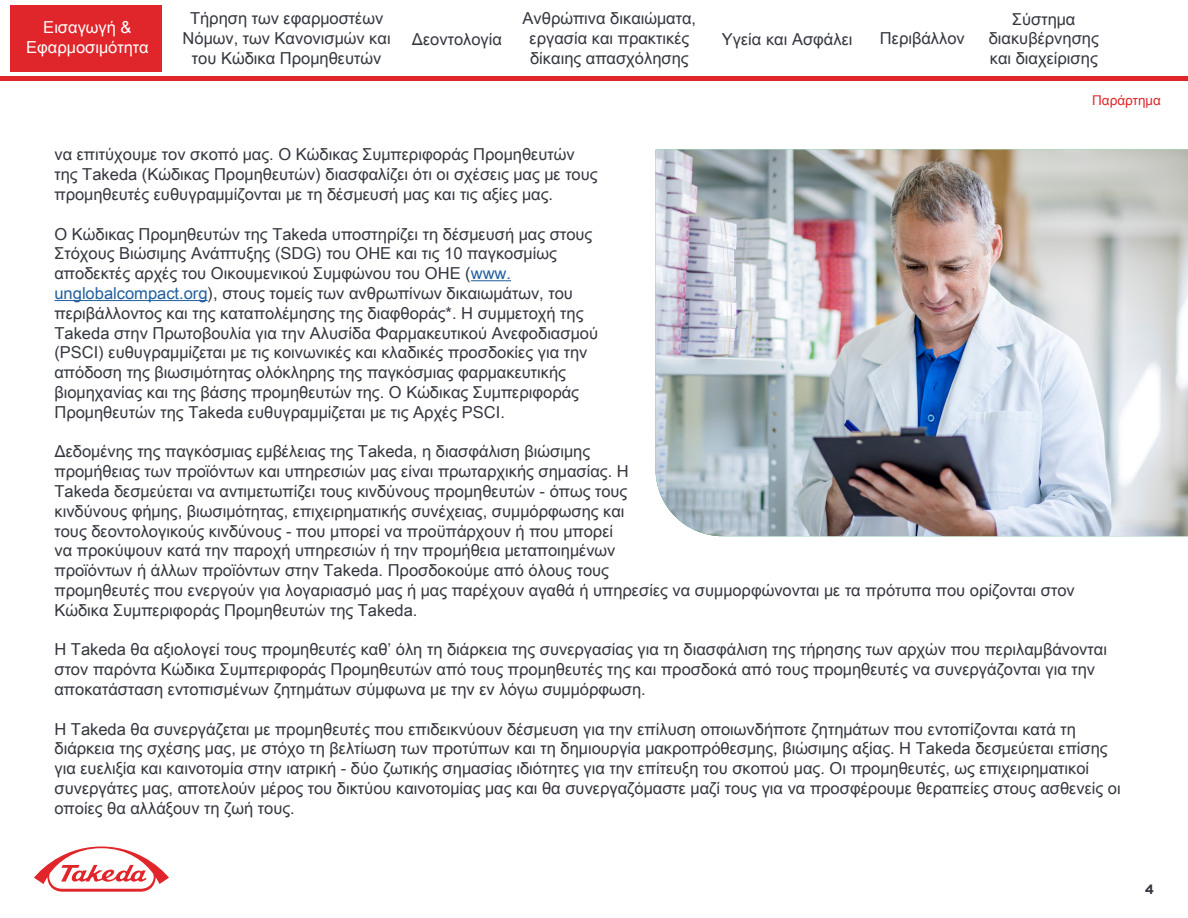
<style>
.page{position:relative;width:1188px;height:918px;background:#fff}
.page>*{position:absolute;margin:0;border:0;box-sizing:border-box;transform-origin:0 0}
.t1{font:16.5px/19.8px "Arial Unicode MS";color:#34373f}
.t2{font:16.5px/19.8px "Arial Unicode MS";color:#fff;text-align:center}
.t3{font:13.5px "Arial Unicode MS";color:#e02629}
.t4{font:700 13.5px "Gotham";color:#34373f}
.s1{color:#215e9e}
</style>
<div class="page">
<div style="left:11px;top:5px;width:151px;height:67px;background:#e0262a"></div>
<svg style="left:34px;top:846px;width:135px;height:46px"></svg>
<hr style="left:0;top:77px;width:1188px;height:4px;background:#e0262a">
<hr style="left:471px;top:280px;width:40px;height:1px;background:#215e9e">
<hr style="left:54px;top:300px;width:154px;height:1px;background:#215e9e">
<img style="left:656px;top:150px;width:532px;height:386px">
<p class="t2" style="left:26px;top:17px;width:124px">Εισαγωγή &amp;<br>Εφαρμοσιμότητα</p>
<p class="t1" style="left:183px;top:8px;width:210px;text-align:center">Τήρηση των εφαρμοστέων<br>Νόμων, των Κανονισμών και του Κώδικα Προμηθευτών</p>
<p class="t1" style="left:412px;top:29px;width:92px">Δεοντολογία</p>
<p class="t1" style="left:523px;top:8px;width:175px;text-align:center">Ανθρώπινα δικαιώματα, εργασία και πρακτικές δίκαιης απασχόλησης</p>
<p class="t1" style="left:722px;top:29px;width:132px">Υγεία και Ασφάλει</p>
<p class="t1" style="left:880px;top:28px;width:86px">Περιβάλλον</p>
<p class="t1" style="left:989px;top:8px;width:112px;text-align:center">Σύστημα διακυβέρνησης και διαχείρισης</p>
<p class="t3" style="left:1092px;top:90px;width:70px">Παράρτημα</p>
<p class="t1" style="left:54px;top:144px;width:545px">να επιτύχουμε τον σκοπό μας. Ο Κώδικας Συμπεριφοράς Προμηθευτών της Takeda (Κώδικας Προμηθευτών) διασφαλίζει ότι οι σχέσεις μας με τους προμηθευτές ευθυγραμμίζονται με τη δέσμευσή μας και τις αξίες μας.</p>
<p class="t1" style="left:54px;top:223px;width:545px">Ο Κώδικας Προμηθευτών της Takeda υποστηρίζει τη δέσμευσή μας στους Στόχους Βιώσιμης Ανάπτυξης (SDG) του ΟΗΕ και τις 10 παγκοσμίως αποδεκτές αρχές του Οικουμενικού Συμφώνου του ΟΗΕ (<span class="s1">www. unglobalcompact.org</span>), στους τομείς των ανθρωπίνων δικαιωμάτων, του περιβάλλοντος και της καταπολέμησης της διαφθοράς*. Η συμμετοχή της Takeda στην Πρωτοβουλία για την Αλυσίδα Φαρμακευτικού Ανεφοδιασμού (PSCI) ευθυγραμμίζεται με τις κοινωνικές και κλαδικές προσδοκίες για την απόδοση της βιωσιμότητας ολόκληρης της παγκόσμιας φαρμακευτικής βιομηχανίας και της βάσης προμηθευτών της. Ο Κώδικας Συμπεριφοράς Προμηθευτών της Takeda ευθυγραμμίζεται με τις Αρχές PSCI.</p>
<p class="t1" style="left:54px;top:441px;width:1022px">Δεδομένης της παγκόσμιας εμβέλειας της Takeda, η διασφάλιση βιώσιμης<br>προμήθειας των προϊόντων και υπηρεσιών μας είναι πρωταρχικής σημασίας. Η<br>Takeda δεσμεύεται να αντιμετωπίζει τους κινδύνους προμηθευτών - όπως τους<br>κινδύνους φήμης, βιωσιμότητας, επιχειρηματικής συνέχειας, συμμόρφωσης και<br>τους δεοντολογικούς κινδύνους - που μπορεί να προϋπάρχουν ή που μπορεί<br>να προκύψουν κατά την παροχή υπηρεσιών ή την προμήθεια μεταποιημένων<br>προϊόντων ή άλλων προϊόντων στην Takeda. Προσδοκούμε από όλους τους<br>προμηθευτές που ενεργούν για λογαριασμό μας ή μας παρέχουν αγαθά ή υπηρεσίες να συμμορφώνονται με τα πρότυπα που ορίζονται στον Κώδικα Συμπεριφοράς Προμηθευτών της Takeda.</p>
<p class="t1" style="left:54px;top:639px;width:1054px">Η Takeda θα αξιολογεί τους προμηθευτές καθ’ όλη τη διάρκεια της συνεργασίας για τη διασφάλιση της τήρησης των αρχών που περιλαμβάνονται στον παρόντα Κώδικα Συμπεριφοράς Προμηθευτών από τους προμηθευτές της και προσδοκά από τους προμηθευτές να συνεργάζονται για την αποκατάσταση εντοπισμένων ζητημάτων σύμφωνα με την εν λόγω συμμόρφωση.</p>
<p class="t1" style="left:54px;top:718px;width:1068px">Η Takeda θα συνεργάζεται με προμηθευτές που επιδεικνύουν δέσμευση για την επίλυση οποιωνδήποτε ζητημάτων που εντοπίζονται κατά τη διάρκεια της σχέσης μας, με στόχο τη βελτίωση των προτύπων και τη δημιουργία μακροπρόθεσμης, βιώσιμης αξίας. Η Takeda δεσμεύεται επίσης για ευελιξία και καινοτομία στην ιατρική - δύο ζωτικής σημασίας ιδιότητες για την επίτευξη του σκοπού μας. Οι προμηθευτές, ως επιχειρηματικοί συνεργάτες μας, αποτελούν μέρος του δικτύου καινοτομίας μας και θα συνεργαζόμαστε μαζί τους για να προσφέρουμε θεραπείες στους ασθενείς οι οποίες θα αλλάξουν τη ζωή τους.</p>
<p class="t4" style="left:1145px;top:880px;width:11px">4</p>
</div>
